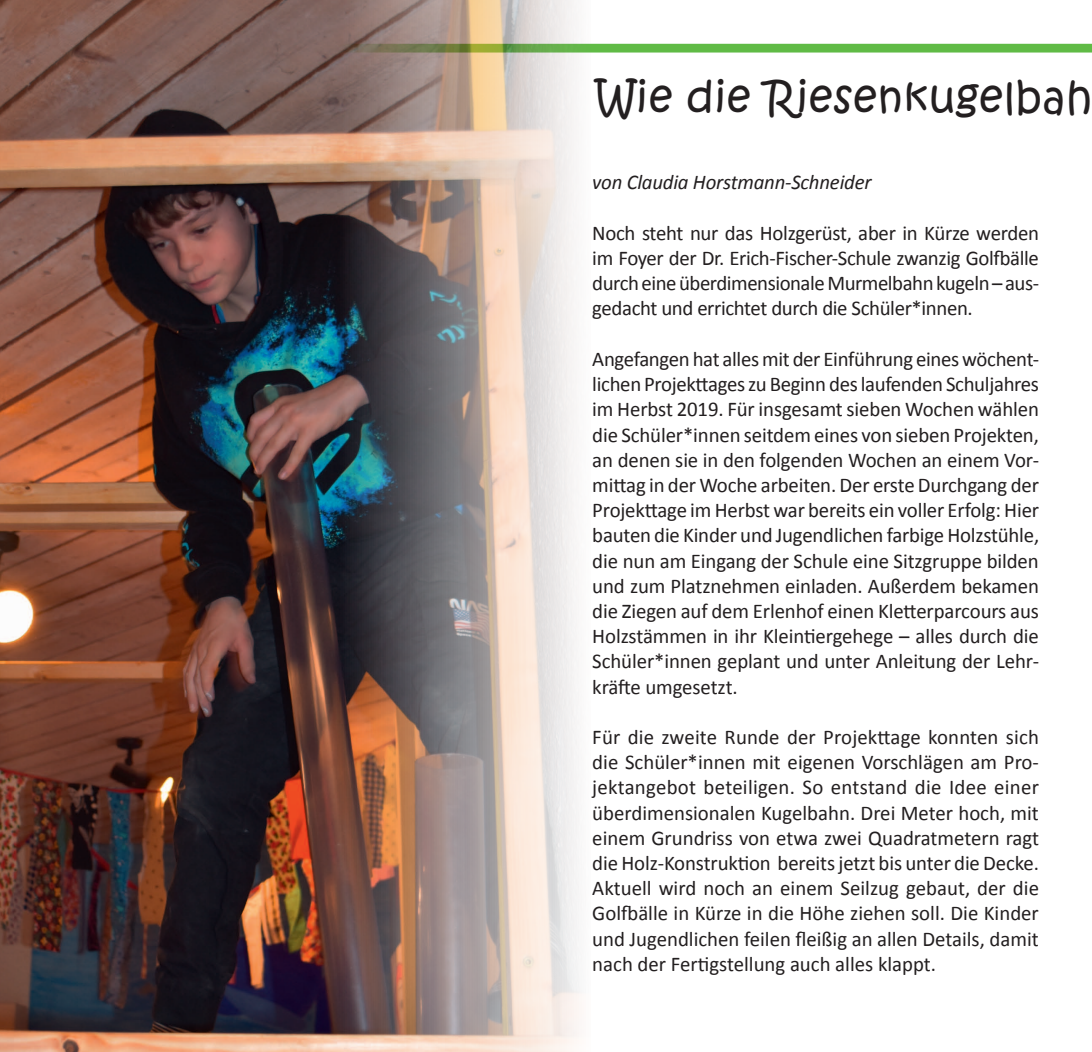
<style>
.page{position:relative;width:1092px;height:1052px;background:#fff}
.page>*{position:absolute;margin:0;border:0;box-sizing:border-box;transform-origin:0 0}
.t1{font:42px "Kristen ITC";letter-spacing:.02em;color:#231f20}
.t2{font:21px/25.2px "Calibri";letter-spacing:-.005em;color:#231f20;text-align:justify}
.t3{font:italic 21px "Calibri";letter-spacing:-.01em;color:#231f20}
</style>
<div class="page">
<svg style="left:590px;top:44px;width:501px;height:9px;background:#68be4f"></svg>
<img style="left:0;top:0;width:590px;height:1052px">
<h1 class="t1" style="left:595px;top:69px;width:498px">Wie die Riesenkugelbah</h1>
<p class="t3" style="left:592px;top:168px;width:281px">von Claudia Horstmann-Schneider</p>
<p class="t2" style="left:592px;top:220px;width:448px">Noch steht nur das Holzgerüst, aber in Kürze werden im Foyer der Dr. Erich-Fischer-Schule zwanzig Golfbälle durch eine überdimensionale Murmelbahn kugeln – aus&shy;gedacht und errichtet durch die Schüler*innen.</p>
<p class="t2" style="left:592px;top:346px;width:448px">Angefangen hat alles mit der Einführung eines wöchent&shy;lichen Projekttages zu Beginn des laufenden Schuljahres im Herbst 2019. Für insgesamt sieben Wochen wählen die Schüler*innen seitdem eines von sieben Projekten, an denen sie in den folgenden Wochen an einem Vor&shy;mittag in der Woche arbeiten. Der erste Durchgang der Projekttage im Herbst war bereits ein voller Erfolg: Hier bauten die Kinder und Jugendlichen farbige Holzstühle, die nun am Eingang der Schule eine Sitzgruppe bilden und zum Platznehmen einladen. Außerdem bekamen die Ziegen auf dem Erlenhof einen Kletterparcours aus Holzstämmen in ihr Kleintiergehege – alles durch die Schüler*innen geplant und unter Anleitung der Lehr&shy;kräfte umgesetzt.</p>
<p class="t2" style="left:592px;top:724px;width:448px">Für die zweite Runde der Projekttage konnten sich die Schüler*innen mit eigenen Vorschlägen am Pro&shy;jektangebot beteiligen. So entstand die Idee einer überdimensionalen Kugelbahn. Drei Meter hoch, mit einem Grundriss von etwa zwei Quadratmetern ragt die Holz-Konstruktion bereits jetzt bis unter die Decke.<br>Aktuell wird noch an einem Seilzug gebaut, der die Golfbälle in Kürze in die Höhe ziehen soll. Die Kinder und Jugendlichen feilen fleißig an allen Details, damit nach der Fertigstellung auch alles klappt.</p>
</div>
